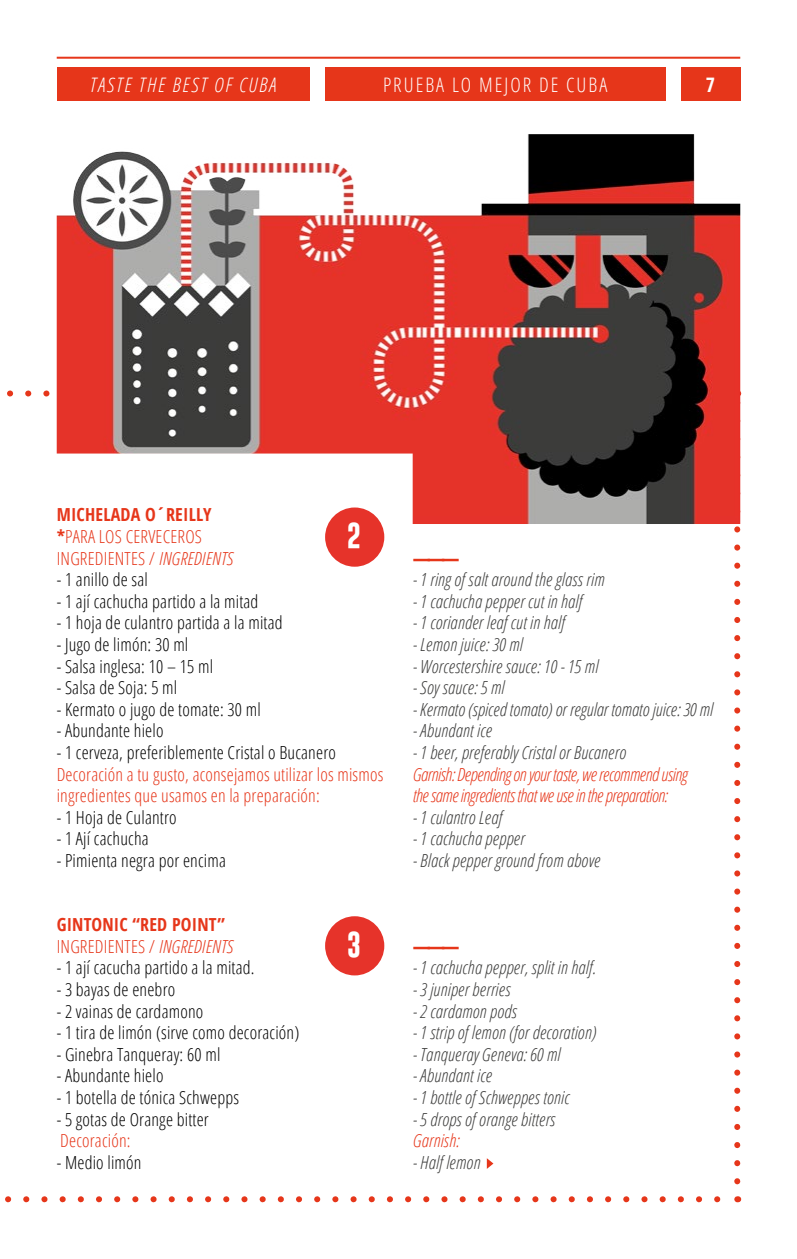
<style>
.page{position:relative;width:797px;height:1259px;background:#fff}
.page>*{position:absolute;margin:0;border:0;box-sizing:border-box;transform-origin:0 0}
.t1{font:700 26.2px "Gobold";color:#fff}
.t2{font:300 condensed 20px "Open Sans";letter-spacing:.1em;color:#fff}
.t3{font:italic 300 condensed 20px "Open Sans";letter-spacing:.1em;color:#fff}
.t4{font:700 condensed 20px "Open Sans";color:#fff}
.CUERPO_DE_TEXTO_INGL{font:italic 300 condensed 18px "Open Sans";letter-spacing:.01em;color:#3c3c3b}
.CUERPO_DE_TEXTO_ESPA{font:300 condensed 18px "Open Sans";letter-spacing:.01em;color:#000}
.CUERPO_DE_TEXTO_ESPA-2{font:300 condensed 18px/21.6px "Open Sans";letter-spacing:.01em;color:#e6361a}
.CUERPO_DE_TEXTO_INGL-2{font:italic 300 condensed 18px "Open Sans";letter-spacing:-.025em;color:#e6361a}
.CUERPO_DE_TEXTO_ESPA-3{font:700 condensed 18px "Open Sans";letter-spacing:.01em;color:#e6361a}
.CUERPO_DE_TEXTO_INGL-3{font:italic 300 condensed 18px "Open Sans";letter-spacing:.01em;color:#e6361a}
.GUIÓN_SEPARADOR{font:800 18px "Open Sans";color:#e6361a}
.s1{font-weight:700}
.s2{font-style:italic}
</style>
<div class="page">
<div style="left:57px;top:67px;width:252px;height:34px;background:#e6361a"></div>
<div style="left:325px;top:67px;width:340px;height:34px;background:#e6361a"></div>
<hr style="left:57px;top:57px;width:683px;height:2px;background:#e6361a">
<div style="left:681px;top:67px;width:59px;height:34px;background:#e6361a"></div>
<svg style="left:487px;top:1158px;width:6px;height:11px"></svg>
<svg style="left:734px;top:526px;width:6px;height:655px"></svg>
<svg style="left:5px;top:1196px;width:716px;height:6px"></svg>
<svg style="left:7px;top:390px;width:50px;height:6px"></svg>
<img style="left:57px;top:134px;width:683px;height:390px">
<div style="left:325px;top:507px;width:59px;height:60px;background:#e6332a;border-radius:50%"></div>
<div style="left:325px;top:916px;width:59px;height:59px;background:#e6332a;border-radius:50%"></div>
<p class="t3" style="left:90px;top:71px;width:188px">TASTE THE BEST OF CUBA</p>
<p class="t2" style="left:383px;top:71px;width:226px">PRUEBA LO MEJOR DE CUBA</p>
<p class="t4" style="left:706px;top:70px;width:11px">7</p>
<p class="CUERPO_DE_TEXTO_ESPA-3" style="left:57px;top:502px;width:156px">MICHELADA O´REILLY</p>
<p class="CUERPO_DE_TEXTO_ESPA-2" style="left:57px;top:525px;width:147px"><span class="s1">*</span>PARA LOS CERVECEROS</p>
<p class="CUERPO_DE_TEXTO_ESPA-2" style="left:57px;top:546px;width:178px">INGREDIENTES / <span class="s2">INGREDIENTS</span></p>
<p class="CUERPO_DE_TEXTO_ESPA" style="left:57px;top:567px;width:93px">- 1 anillo de sal</p>
<p class="CUERPO_DE_TEXTO_ESPA" style="left:57px;top:589px;width:203px">- 1 ají cachucha partido a la mitad</p>
<p class="CUERPO_DE_TEXTO_ESPA" style="left:57px;top:610px;width:227px">- 1 hoja de culantro partida a la mitad</p>
<p class="CUERPO_DE_TEXTO_ESPA" style="left:57px;top:632px;width:133px">- Jugo de limón: 30 ml</p>
<p class="CUERPO_DE_TEXTO_ESPA" style="left:57px;top:654px;width:158px">- Salsa inglesa: 10 – 15 ml</p>
<p class="CUERPO_DE_TEXTO_ESPA" style="left:57px;top:675px;width:122px">- Salsa de Soja: 5 ml</p>
<p class="CUERPO_DE_TEXTO_ESPA" style="left:57px;top:697px;width:206px">- Kermato o jugo de tomate: 30 ml</p>
<p class="CUERPO_DE_TEXTO_ESPA" style="left:57px;top:718px;width:108px">- Abundante hielo</p>
<p class="CUERPO_DE_TEXTO_ESPA" style="left:57px;top:740px;width:281px">- 1 cerveza, preferiblemente Cristal o Bucanero</p>
<p class="CUERPO_DE_TEXTO_ESPA-2" style="left:57px;top:762px;width:328px">Decoración a tu gusto, aconsejamos utilizar los mismos ingredientes que usamos en la preparación:</p>
<p class="CUERPO_DE_TEXTO_ESPA" style="left:57px;top:805px;width:121px">- 1 Hoja de Culantro</p>
<p class="CUERPO_DE_TEXTO_ESPA" style="left:57px;top:826px;width:93px">- 1 Ají cachucha</p>
<p class="CUERPO_DE_TEXTO_ESPA" style="left:57px;top:848px;width:171px">- Pimienta negra por encima</p>
<p class="t1" style="left:347px;top:518px;width:16px">2</p>
<p class="CUERPO_DE_TEXTO_ESPA-3" style="left:57px;top:912px;width:170px">GINTONIC “RED POINT”</p>
<p class="CUERPO_DE_TEXTO_ESPA-2" style="left:57px;top:935px;width:178px">INGREDIENTES / <span class="s2">INGREDIENTS</span></p>
<p class="CUERPO_DE_TEXTO_ESPA" style="left:57px;top:955px;width:199px">- 1 ají cacucha partido a la mitad.</p>
<p class="CUERPO_DE_TEXTO_ESPA" style="left:57px;top:977px;width:120px">- 3 bayas de enebro</p>
<p class="CUERPO_DE_TEXTO_ESPA" style="left:57px;top:999px;width:148px">- 2 vainas de cardamono</p>
<p class="CUERPO_DE_TEXTO_ESPA" style="left:57px;top:1020px;width:244px">- 1 tira de limón (sirve como decoración)</p>
<p class="CUERPO_DE_TEXTO_ESPA" style="left:57px;top:1042px;width:165px">- Ginebra Tanqueray: 60 ml</p>
<p class="CUERPO_DE_TEXTO_ESPA" style="left:57px;top:1063px;width:108px">- Abundante hielo</p>
<p class="CUERPO_DE_TEXTO_ESPA" style="left:57px;top:1085px;width:184px">- 1 botella de tónica Schwepps</p>
<p class="CUERPO_DE_TEXTO_ESPA" style="left:57px;top:1107px;width:154px">- 5 gotas de Orange bitter</p>
<p class="CUERPO_DE_TEXTO_ESPA-2" style="left:60px;top:1129px;width:72px">Decoración:</p>
<p class="CUERPO_DE_TEXTO_ESPA" style="left:57px;top:1150px;width:86px">- Medio limón</p>
<p class="t1" style="left:347px;top:927px;width:16px">3</p>
<p class="GUIÓN_SEPARADOR" style="left:412px;top:544px;width:48px">———</p>
<p class="CUERPO_DE_TEXTO_INGL" style="left:412px;top:567px;width:193px">- 1 ring of salt around the glass rim</p>
<p class="CUERPO_DE_TEXTO_INGL" style="left:412px;top:589px;width:171px">- 1 cachucha pepper cut in half</p>
<p class="CUERPO_DE_TEXTO_INGL" style="left:412px;top:610px;width:153px">- 1 coriander leaf cut in half</p>
<p class="CUERPO_DE_TEXTO_INGL" style="left:412px;top:632px;width:111px">- Lemon juice: 30 ml</p>
<p class="CUERPO_DE_TEXTO_INGL" style="left:412px;top:654px;width:187px">- Worcestershire sauce: 10 - 15 ml</p>
<p class="CUERPO_DE_TEXTO_INGL" style="left:412px;top:675px;width:93px">- Soy sauce: 5 ml</p>
<p class="CUERPO_DE_TEXTO_INGL" style="left:412px;top:697px;width:301px">- Kermato (spiced tomato) or regular tomato juice: 30 ml</p>
<p class="CUERPO_DE_TEXTO_INGL" style="left:412px;top:718px;width:81px">- Abundant ice</p>
<p class="CUERPO_DE_TEXTO_INGL" style="left:412px;top:740px;width:215px">- 1 beer, preferably Cristal or Bucanero</p>
<p class="CUERPO_DE_TEXTO_INGL-2" style="left:412px;top:762px;width:276px">Garnish: Depending on your taste, we recommend using</p>
<p class="CUERPO_DE_TEXTO_INGL-2" style="left:412px;top:783px;width:257px">the same ingredients that we use in the preparation:</p>
<p class="CUERPO_DE_TEXTO_INGL" style="left:412px;top:805px;width:91px">- 1 culantro Leaf</p>
<p class="CUERPO_DE_TEXTO_INGL" style="left:412px;top:826px;width:113px">- 1 cachucha pepper</p>
<p class="CUERPO_DE_TEXTO_INGL" style="left:412px;top:848px;width:189px">- Black pepper ground from above</p>
<p class="GUIÓN_SEPARADOR" style="left:412px;top:932px;width:48px">———</p>
<p class="CUERPO_DE_TEXTO_INGL" style="left:412px;top:955px;width:185px">- 1 cachucha pepper, split in half.</p>
<p class="CUERPO_DE_TEXTO_INGL" style="left:412px;top:977px;width:99px">- 3 juniper berries</p>
<p class="CUERPO_DE_TEXTO_INGL" style="left:412px;top:999px;width:106px">- 2 cardamon pods</p>
<p class="CUERPO_DE_TEXTO_INGL" style="left:412px;top:1020px;width:185px">- 1 strip of lemon (for decoration)</p>
<p class="CUERPO_DE_TEXTO_INGL" style="left:412px;top:1042px;width:149px">- Tanqueray Geneva: 60 ml</p>
<p class="CUERPO_DE_TEXTO_INGL" style="left:412px;top:1063px;width:81px">- Abundant ice</p>
<p class="CUERPO_DE_TEXTO_INGL" style="left:412px;top:1085px;width:158px">- 1 bottle of Schweppes tonic</p>
<p class="CUERPO_DE_TEXTO_INGL" style="left:412px;top:1107px;width:144px">- 5 drops of orange bitters</p>
<p class="CUERPO_DE_TEXTO_INGL-3" style="left:412px;top:1128px;width:48px">Garnish:</p>
<p class="CUERPO_DE_TEXTO_INGL" style="left:412px;top:1150px;width:69px">- Half lemon</p>
</div>
